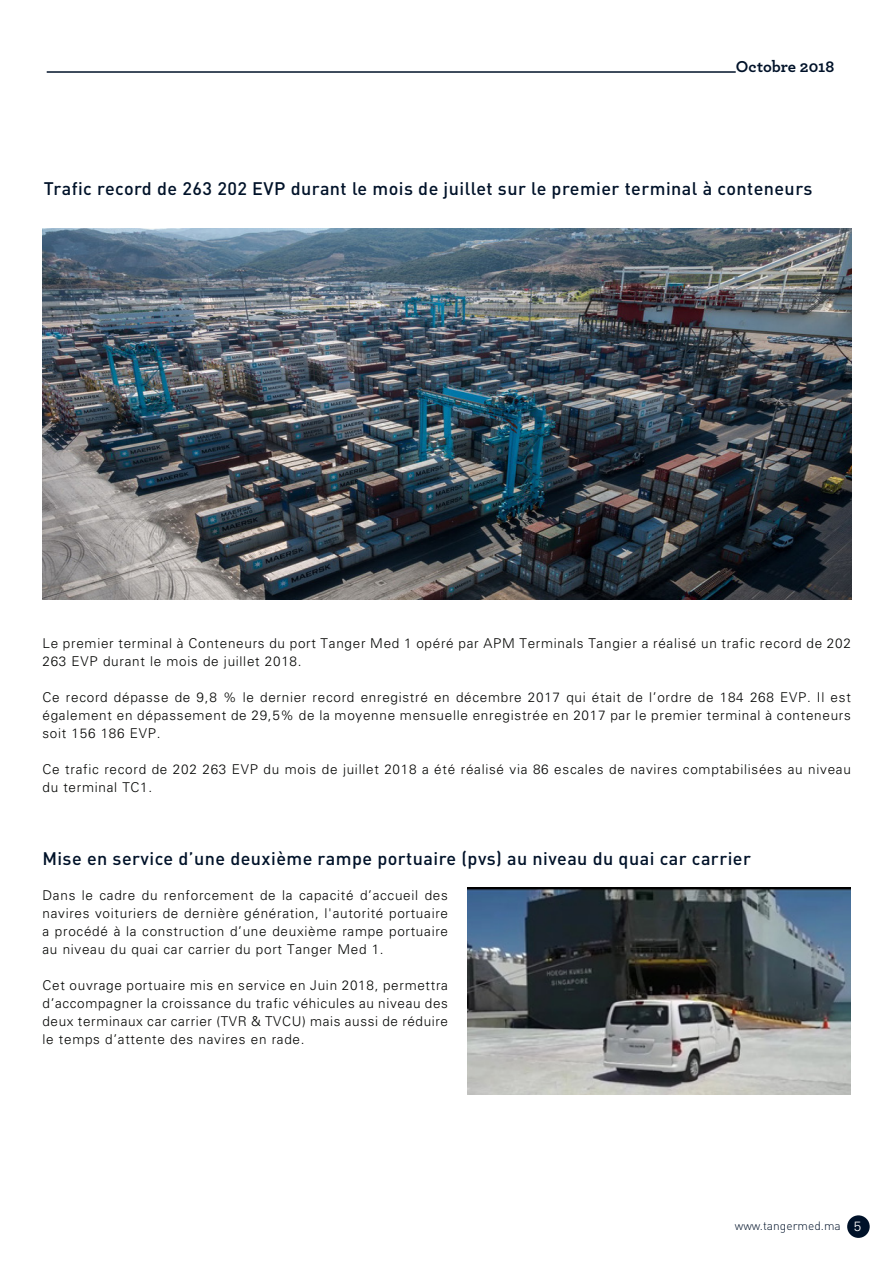
<style>
.page{position:relative;width:893px;height:1263px;background:#fff}
.page>*{position:absolute;margin:0;border:0;box-sizing:border-box;transform-origin:0 0}
.t1{font:500 18px "DIN Pro";letter-spacing:.025em;color:#001229}
.t2{font:700 16.5px "Archer Pro";color:#001229}
.t3{font:300 13.5px/18px "Univers LT Std";letter-spacing:.055em;color:#040503;text-align:justify}
.t4{font:300 12px "DIN Pro";color:#001229}
.s1{font-family:"Univers LT Std";font-size:13.5px;color:#fff}
</style>
<div class="page">
<div style="left:847px;top:1215px;width:23px;height:23px;background:#001229;border-radius:50%"></div>
<hr style="left:47px;top:72px;width:689px;height:1px;background:#001229">
<img style="left:43px;top:228px;width:809px;height:372px">
<img style="left:468px;top:887px;width:382px;height:208px">
<p class="t2" style="left:736px;top:54px;width:100px">Octobre 2018</p>
<p class="t1" style="left:44px;top:177px;width:770px">Trafic record de 263 202 EVP durant le mois de juillet sur le premier terminal à conteneurs</p>
<p class="t3" style="left:43px;top:634px;width:810px">Le premier terminal à Conteneurs du port Tanger Med 1 opéré par APM Terminals Tangier a réalisé un trafic record de 202<br>263 EVP durant le mois de juillet 2018.</p>
<p class="t3" style="left:43px;top:688px;width:810px">Ce record dépasse de 9,8 % le dernier record enregistré en décembre 2017 qui était de l’ordre de 184 268 EVP. Il est également en dépassement de 29,5% de la moyenne mensuelle enregistrée en 2017 par le premier terminal à conteneurs soit 156 186 EVP.</p>
<p class="t3" style="left:43px;top:760px;width:810px">Ce trafic record de 202 263 EVP du mois de juillet 2018 a été réalisé via 86 escales de navires comptabilisées au niveau du terminal TC1.</p>
<p class="t1" style="left:42px;top:846px;width:710px">Mise en service d’une deuxième rampe portuaire (pvs) au niveau du quai car carrier</p>
<p class="t3" style="left:43px;top:886px;width:407px">Dans le cadre du renforcement de la capacité d’accueil des navires voituriers de dernière génération, l'autorité portuaire a procédé à la construction d’une deuxième rampe portuaire au niveau du quai car carrier du port Tanger Med 1.</p>
<p class="t3" style="left:43px;top:976px;width:407px">Cet ouvrage portuaire mis en service en Juin 2018, permettra d’accompagner la croissance du trafic véhicules au niveau des deux terminaux car carrier (TVR &amp; TVCU) mais aussi de réduire le temps d’attente des navires en rade.</p>
<p class="t4" style="left:735px;top:1217px;width:128px">www.tangermed.ma <span class="s1">5</span></p>
</div>
